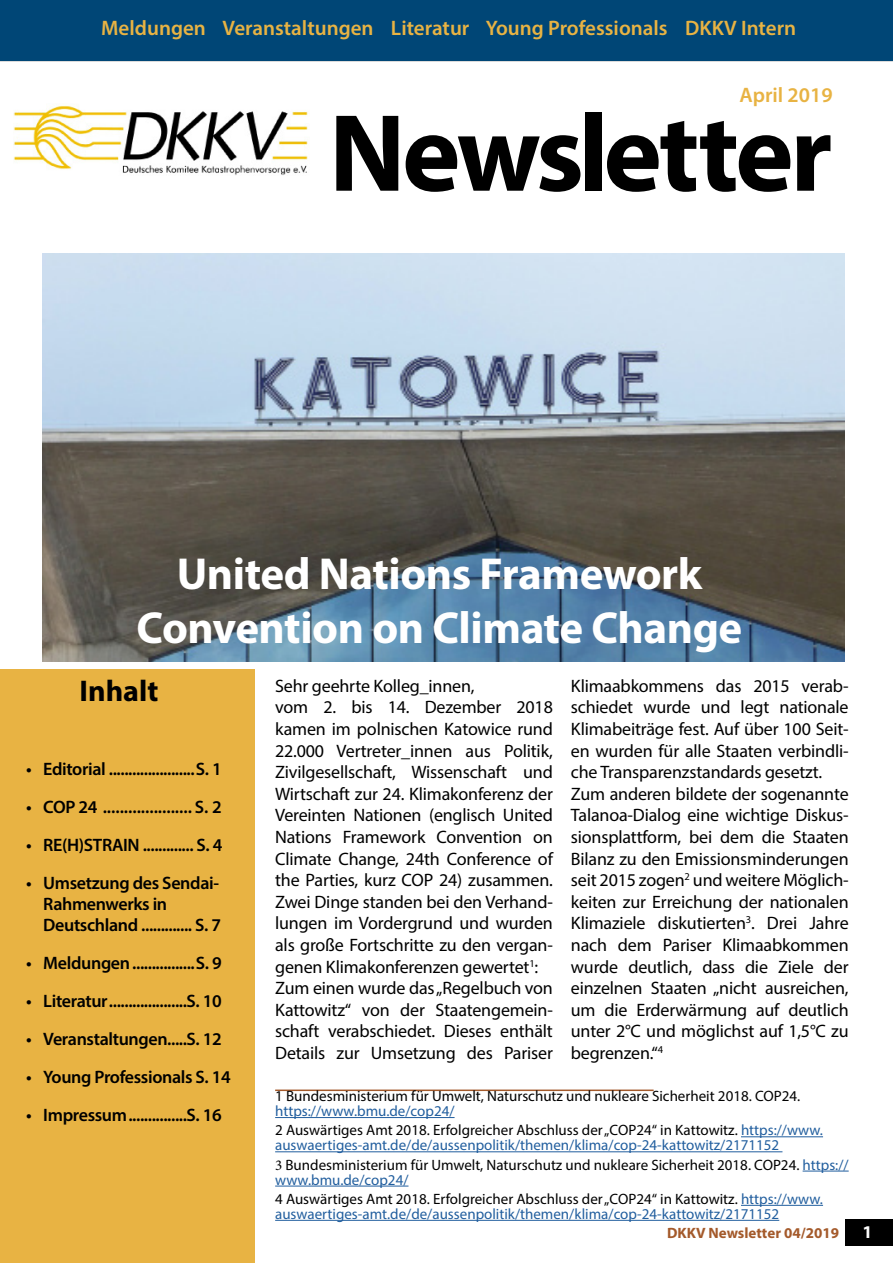
<style>
.page{position:relative;width:893px;height:1263px;background:#fff}
.page>*{position:absolute;margin:0;border:0;box-sizing:border-box;transform-origin:0 0}
.t1{font:700 111px "Myriad Pro";letter-spacing:-.035em;color:#000}
.t2{font:700 45px/54px "Myriad Pro";letter-spacing:-.01em;color:#fff;text-align:center}
.t3{font:700 30px "Myriad Pro";color:#000}
.t4{font:600 21px "Myriad Pro";color:#e8b343}
.t5{font:18px/21.6px "Myriad Pro";letter-spacing:-.01em;color:#000}
.t6{font:600 18px/21px "Myriad Pro";letter-spacing:-.02em;color:#000}
.t7{font:700 18px "Myriad Pro";color:#fff}
.t8{font:15px/19.2px "Myriad Pro";color:#000}
.t9{font:15px/19.2px "Myriad Pro";color:#215e9e}
.t10{font:700 15px "Myriad Pro";color:#a45a2b}
.s1{color:#215e9e}
.s2{font-family:"Minion Pro";color:#000}
.s3{color:#000}
</style>
<div class="page">
<div style="left:846px;top:1219px;width:47px;height:26px;background:#000"></div>
<img style="left:43px;top:253px;width:802px;height:408px">
<div style="left:0;top:670px;width:254px;height:593px;background:#e8b343"></div>
<div style="left:0;top:0;width:893px;height:61px;background:#004676"></div>
<img style="left:14px;top:105px;width:294px;height:70px">
<hr style="left:275px;top:1089px;width:379px;height:2px;background:#a45a2b">
<hr style="left:275px;top:1117px;width:180px;height:1px;background:#215e9e">
<hr style="left:741px;top:1136px;width:82px;height:1px;background:#215e9e">
<hr style="left:275px;top:1151px;width:507px;height:1px;background:#215e9e">
<hr style="left:803px;top:1171px;width:46px;height:1px;background:#215e9e">
<hr style="left:275px;top:1186px;width:133px;height:1px;background:#215e9e">
<hr style="left:741px;top:1205px;width:82px;height:1px;background:#215e9e">
<hr style="left:275px;top:1220px;width:504px;height:1px;background:#215e9e">
<p class="t4" style="left:101px;top:15px;width:696px">Meldungen Veranstaltungen Literatur Young Professionals DKKV Intern</p>
<p class="t4" style="left:739px;top:82px;width:95px">April 2019</p>
<h1 class="t1" style="left:329px;top:81px;width:505px">Newsletter</h1>
<h2 class="t2" style="left:137px;top:545px;width:607px">United Nations Framework<br>Convention on Climate Change</h2>
<h3 class="t3" style="left:79px;top:671px;width:80px">Inhalt</h3>
<p class="t6" style="left:26px;top:758px;width:197px">• Editorial ......................S. 1</p>
<p class="t6" style="left:26px;top:796px;width:197px">• COP 24 ..................... S. 2</p>
<p class="t6" style="left:26px;top:834px;width:198px">• RE(H)STRAIN ............. S. 4</p>
<p class="t6" style="left:43px;top:872px;width:179px;text-indent:-17px">• Umsetzung des Sendai-<br>Rahmenwerks in<br>Deutschland ............. S. 7</p>
<p class="t6" style="left:26px;top:952px;width:197px">• Meldungen................S. 9</p>
<p class="t6" style="left:26px;top:990px;width:197px">• Literatur....................S. 10</p>
<p class="t6" style="left:26px;top:1028px;width:197px">• Veranstaltungen.....S. 12</p>
<p class="t6" style="left:26px;top:1066px;width:206px">• Young Professionals S. 14</p>
<p class="t6" style="left:26px;top:1104px;width:197px">• Impressum...............S. 16</p>
<p class="t5" style="left:275px;top:675px;width:279px">Sehr geehrte Kolleg_innen,<br>vom 2. bis 14. Dezember 2018 kamen im polnischen Katowice rund 22.000 Vertreter_innen aus Politik, Zivilgesellschaft, Wissenschaft und Wirtschaft zur 24. Klimakonferenz der Vereinten Nationen (englisch United Nations Framework Convention on Climate Change, 24th Conference of the Parties, kurz COP 24) zusammen.<br>Zwei Dinge standen bei den Verhand&shy;lungen im Vordergrund und wurden als große Fortschritte zu den vergan&shy;genen Klimakonferenzen gewertet<sup>1</sup>:<br>Zum einen wurde das „Regelbuch von Kattowitz“ von der Staatengemein&shy;schaft verabschiedet. Dieses enthält Details zur Umsetzung des Pariser</p>
<p class="t8" style="left:275px;top:1086px;width:527px">1 Bundesministerium für Umwelt, Naturschutz und nukleare Sicherheit 2018. COP24.</p>
<p class="t8" style="left:275px;top:1101px;width:549px"><span class="s1">https://www.bmu.de/cop24/<br></span>2 Auswärtiges Amt 2018. Erfolgreicher Abschluss der „COP24“ in Kattowitz. <span class="s1">https://www.</span></p>
<p class="t9" style="left:275px;top:1135px;width:575px">auswaertiges-amt.de/de/aussenpolitik/themen/klima/cop-24-kattowitz/2171152<br><span class="s2">3</span> <span class="s3">Bundesministerium für Umwelt, Naturschutz und nukleare Sicherheit 2018. COP24.</span> https://</p>
<p class="t8" style="left:275px;top:1170px;width:549px"><span class="s1">www.bmu.de/cop24/<br></span>4 Auswärtiges Amt 2018. Erfolgreicher Abschluss der „COP24“ in Kattowitz. <span class="s1">https://www.</span></p>
<p class="t9" style="left:275px;top:1204px;width:506px">auswaertiges-amt.de/de/aussenpolitik/themen/klima/cop-24-kattowitz/2171152</p>
<p class="t5" style="left:571px;top:675px;width:279px">Klimaabkommens das 2015 verab&shy;schiedet wurde und legt nationale Klimabeiträge fest. Auf über 100 Seit&shy;en wurden für alle Staaten verbindli&shy;che Transparenzstandards gesetzt.<br>Zum anderen bildete der sogenannte Talanoa-Dialog eine wichtige Diskus&shy;sionsplattform, bei dem die Staaten Bilanz zu den Emissionsminderungen seit 2015 zogen<sup>2</sup> und weitere Möglich&shy;keiten zur Erreichung der nationalen Klimaziele diskutierten<sup>3</sup>. Drei Jahre nach dem Pariser Klimaabkommen wurde deutlich, dass die Ziele der einzelnen Staaten „nicht ausreichen, um die Erderwärmung auf deutlich unter 2°C und möglichst auf 1,5°C zu begrenzen.“<sup>4</sup></p>
<p class="t10" style="left:667px;top:1223px;width:173px">DKKV Newsletter 04/2019</p>
<p class="t7" style="left:862px;top:1220px;width:11px">1</p>
</div>
